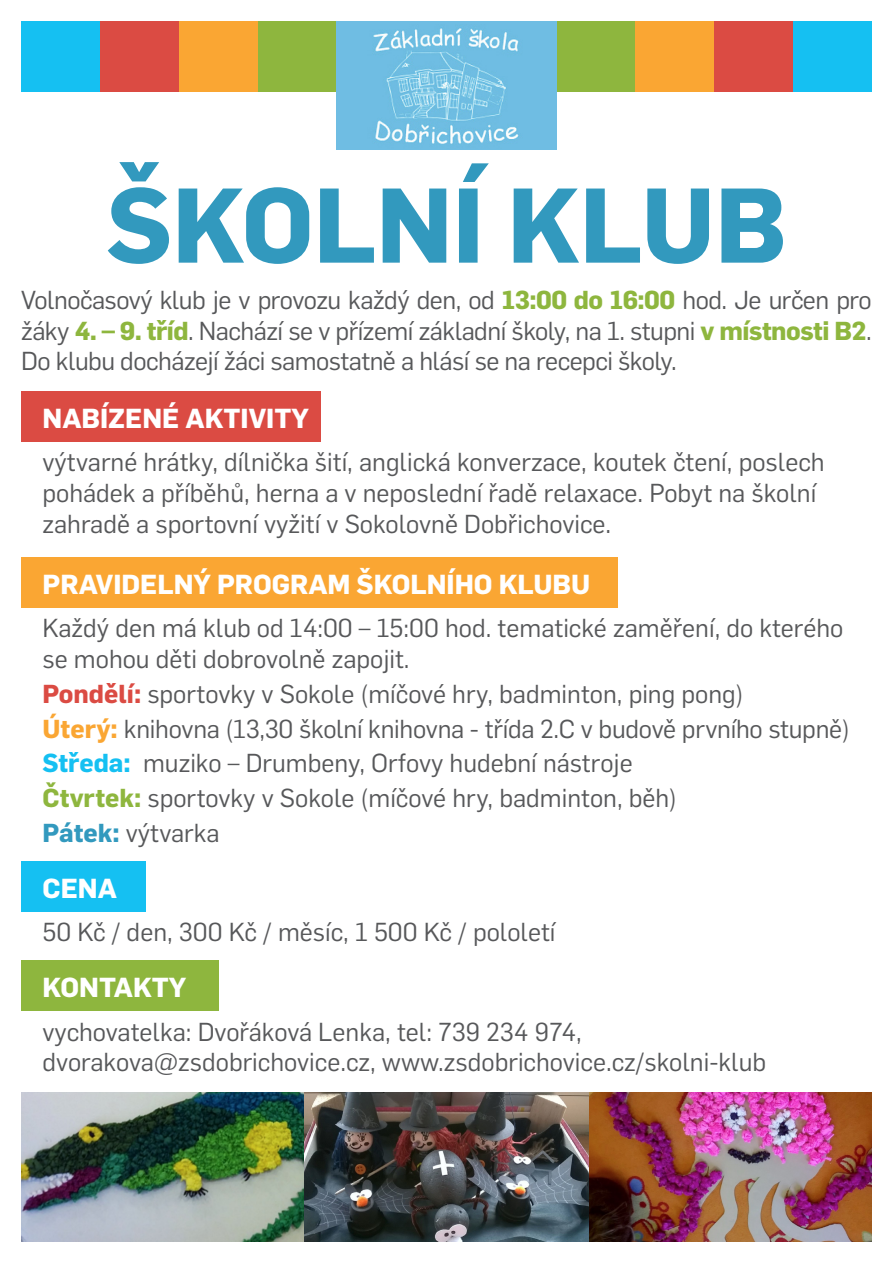
<style>
.page{position:relative;width:893px;height:1263px;background:#fff}
.page>*{position:absolute;margin:0;border:0;box-sizing:border-box;transform-origin:0 0}
.t1{font:700 103.95px "Flama";color:#3299be}
.t2{font:700 27px "Flama";color:#fff}
.t3{font:25.5px/30.6px "Flama";color:#57585a}
.s1{font-weight:700;color:#8eb63e}
.s2{font-weight:700;color:#db4b43}
.s3{font-weight:700;color:#faa633}
.s4{font-weight:700;color:#15c0f2}
.s5{font-weight:700;color:#3299be}
</style>
<div class="page">
<div style="left:21px;top:391px;width:299px;height:50px;background:#db4b43"></div>
<div style="left:21px;top:960px;width:197px;height:51px;background:#8eb63e"></div>
<div style="left:21px;top:861px;width:125px;height:50px;background:#15c0f2"></div>
<div style="left:21px;top:557px;width:597px;height:50px;background:#faa633"></div>
<div style="left:21px;top:21px;width:79px;height:71px;background:#15c0f2"></div>
<div style="left:793px;top:21px;width:79px;height:71px;background:#15c0f2"></div>
<div style="left:179px;top:21px;width:79px;height:71px;background:#faa633"></div>
<div style="left:635px;top:21px;width:79px;height:71px;background:#faa633"></div>
<div style="left:100px;top:21px;width:79px;height:71px;background:#db4b43"></div>
<div style="left:714px;top:21px;width:79px;height:71px;background:#db4b43"></div>
<div style="left:258px;top:21px;width:79px;height:71px;background:#8eb63e"></div>
<div style="left:556px;top:21px;width:79px;height:71px;background:#8eb63e"></div>
<img style="left:337px;top:21px;width:219px;height:128px">
<img style="left:21px;top:1093px;width:851px;height:149px">
<p class="t1" style="left:106px;top:150px;width:682px">ŠKOLNÍ KLUB</p>
<p class="t3" style="left:21px;top:283px;width:852px;text-align:justify">Volnočasový klub je v provozu každý den, od <span class="s1">13:00 do 16:00</span> hod. Je určen pro žáky <span class="s1">4. – 9. tříd</span>. Nachází se v přízemí základní školy, na 1. stupni <span class="s1">v místnosti B2</span>.<br>Do klubu docházejí žáci samostatně a hlásí se na recepci školy.</p>
<p class="t2" style="left:43px;top:399px;width:268px">NABÍZENÉ AKTIVITY</p>
<p class="t3" style="left:43px;top:445px;width:784px">výtvarné hrátky, dílnička šití, anglická konverzace, koutek čtení, poslech pohádek a příběhů, herna a v neposlední řadě relaxace. Pobyt na školní zahradě a sportovní vyžití v Sokolovně Dobřichovice.</p>
<p class="t2" style="left:43px;top:565px;width:549px">PRAVIDELNÝ PROGRAM ŠKOLNÍHO KLUBU</p>
<p class="t3" style="left:43px;top:611px;width:802px">Každý den má klub od 14:00 – 15:00 hod. tematické zaměření, do kterého se mohou děti dobrovolně zapojit.</p>
<p class="t3" style="left:43px;top:677px;width:702px"><span class="s2">Pondělí:</span> sportovky v Sokole (míčové hry, badminton, ping pong)</p>
<p class="t3" style="left:43px;top:711px;width:809px"><span class="s3">Úterý:</span> knihovna (13,30 školní knihovna - třída 2.C v budově prvního stupně)</p>
<p class="t3" style="left:43px;top:746px;width:592px"><span class="s4">Středa:</span> muziko – Drumbeny, Orfovy hudební nástroje</p>
<p class="t3" style="left:43px;top:781px;width:636px"><span class="s1">Čtvrtek:</span> sportovky v Sokole (míčové hry, badminton, běh)</p>
<p class="t3" style="left:43px;top:816px;width:179px"><span class="s5">Pátek:</span> výtvarka</p>
<p class="t2" style="left:43px;top:869px;width:76px">CENA</p>
<p class="t3" style="left:43px;top:915px;width:514px">50 Kč / den, 300 Kč / měsíc, 1 500 Kč / pololetí</p>
<p class="t2" style="left:43px;top:968px;width:145px">KONTAKTY</p>
<p class="t3" style="left:43px;top:1014px;width:725px">vychovatelka: Dvořáková Lenka, tel: 739 234 974, dvorakova@zsdobrichovice.cz, www.zsdobrichovice.cz/skolni-klub</p>
</div>
